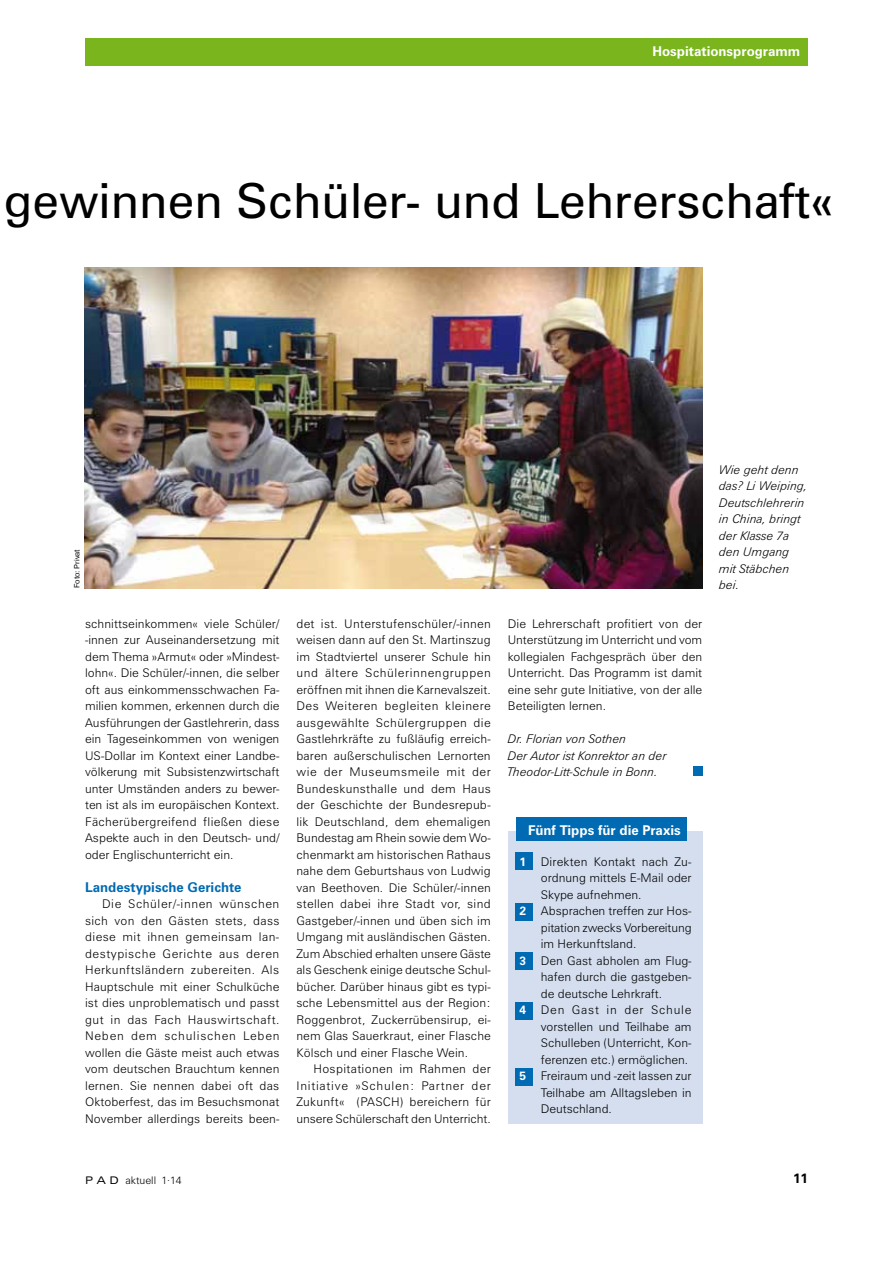
<style>
.page{position:relative;width:893px;height:1263px;background:#fff}
.page>*{position:absolute;margin:0;border:0;box-sizing:border-box;transform-origin:0 0}
.t1{font:48.45px "Zurich BT";color:#000}
.t2{font:700 13.5px "Zurich BT";color:#fff}
.t3{font:700 13.5px "Zurich BT";color:#006ab3}
.t4{font:700 13.5px "Zurich BT";color:#000}
.t5{font:300 12px/16.5px "Zurich BT";color:#000;text-align:justify}
.t6{font:italic 300 12px/16.5px "Zurich BT";color:#000}
.t7{font:300 12px "Zurich BT";letter-spacing:.065em;color:#000}
.t8{font:300 10.5px "Zurich BT";color:#000}
.t9{font:7.5px "Pragmatica";color:#000}
.s1{font-weight:700;color:#fff}
.s2{font-weight:400;font-stretch:expanded}
</style>
<div class="page">
<div style="left:85px;top:38px;width:723px;height:28px;background:#7ab51d"></div>
<img style="left:84px;top:268px;width:618px;height:321px">
<div style="left:693px;top:766px;width:10px;height:10px;background:#006ab3"></div>
<div style="left:508px;top:831px;width:194px;height:293px;background:#d4deef"></div>
<div style="left:516px;top:817px;width:170px;height:24px;background:#006ab3"></div>
<div style="left:516px;top:852px;width:17px;height:17px;background:#006ab3"></div>
<div style="left:516px;top:903px;width:17px;height:17px;background:#006ab3"></div>
<div style="left:516px;top:1002px;width:17px;height:17px;background:#006ab3"></div>
<div style="left:516px;top:1068px;width:17px;height:17px;background:#006ab3"></div>
<div style="left:516px;top:952px;width:17px;height:17px;background:#006ab3"></div>
<p class="t2" style="left:652px;top:43px;width:149px">Hospitationsprogramm</p>
<h1 class="t1" style="left:4px;top:171px;width:831px">gewinnen Schüler- und Lehrerschaft«</h1>
<p class="t9" style="left:72px;top:588px;width:40px;rotate:-90deg">Foto: Privat</p>
<p class="t5" style="left:85px;top:615px;width:196px">schnittseinkommen« viele Schüler/ -innen zur Auseinandersetzung mit dem Thema »Armut« oder »Mindest&shy;lohn«. Die Schüler/-innen, die selber oft aus einkommensschwachen Fa&shy;milien kommen, erkennen durch die Ausführungen der Gastlehrerin, dass ein Tageseinkommen von wenigen US-Dollar im Kontext einer Landbe&shy;völkerung mit Subsistenzwirtschaft unter U mständen anders zu bewer&shy;ten ist als im europäischen Kontext.<br>Fächerübergreifend fließen diese Aspekte auch in den Deutsch- und/ oder Englischunterricht ein.</p>
<p class="t3" style="left:85px;top:878px;width:158px">Landestypische Gerichte</p>
<p class="t5" style="left:85px;top:895px;width:196px;text-indent:17px">Die Schüler/-innen wünschen sich von den Gästen stets, dass diese mit ihnen gemeinsam lan&shy;destypische Gerichte aus deren Herkunftsländern zubereiten. Als Hauptschule mit einer Schulküche ist dies unproblematisch und passt gut in das Fach Hauswirtschaft.<br>Neben dem schulischen Leben wollen die Gäste meist auch etwas vom deutschen Brauchtum kennen lernen. Sie nennen dabei oft das Oktoberfest, das im Besuchsmonat November allerdings bereits been-</p>
<p class="t5" style="left:296px;top:615px;width:196px">det ist. U nterstufenschüler/-innen weisen dann auf den St. Martinszug im Stadtviertel unserer Schule hin und ältere Schülerinnengruppen eröffnen mit ihnen die Karnevalszeit.<br>Des Weiteren begleiten kleinere ausgewählte Schülergruppen die Gastlehrkräfte zu fußläufig erreich&shy;baren außerschulischen Lernorten wie der Museumsmeile mit der Bundeskunsthalle und dem Haus der Geschichte der Bundesrepub&shy;lik Deutschland, dem ehemaligen Bundestag am Rhein sowie dem Wo&shy;chenmarkt am historischen Rathaus nahe dem Geburtshaus von Ludwig van Beethoven. Die Schüler/-innen stellen dabei ihre Stadt vor, sind Gastgeber/-innen und üben sich im U mgang mit ausländischen Gästen.<br>Zum Abschied erhalten unsere Gäste als Geschenk einige deutsche Schul&shy;bücher. Darüber hinaus gibt es typi&shy;sche Lebensmittel aus der Region:<br>Roggenbrot, Zuckerrübensirup, ei&shy;nem Glas Sauerkraut, einer Flasche Kölsch und einer Flasche Wein.</p>
<p class="t5" style="left:296px;top:1060px;width:196px;text-indent:17px">Hospitationen im Rahmen der Initiative »Schulen: Partner der Zukunft« (PASCH) bereichern für unsere Schülerschaft den U nterricht.</p>
<p class="t5" style="left:508px;top:615px;width:196px">Die Lehrerschaft profitiert von der U nterstützung im U nterricht und vom kollegialen Fachgespräch über den U nterricht. Das Programm ist damit eine sehr gute Initiative, von der alle Beteiligten lernen.</p>
<p class="t6" style="left:508px;top:730px;width:160px">Dr. Florian von Sothen<br>Der Autor ist Konrektor an der<br>Theodor-Litt-Schule in Bonn.</p>
<p class="t6" style="left:719px;top:461px;width:90px">Wie geht denn das? Li Weiping,<br>Deutschlehrerin in China, bringt der Klasse 7a den Umgang mit Stäbchen bei.</p>
<p class="t2" style="left:528px;top:822px;width:154px">Fünf Tipps für die Praxis</p>
<p class="t5" style="left:520px;top:853px;width:174px"><span class="s1">1</span> Direkten Kontakt nach Zu-</p>
<p class="t5" style="left:541px;top:869px;width:152px">ordnung mittels E-Mail oder</p>
<p class="t5" style="left:541px;top:886px;width:102px">Skype aufnehmen.</p>
<p class="t5" style="left:520px;top:902px;width:174px"><span class="s1">2</span> Absprachen treffen zur Hos-</p>
<p class="t5" style="left:541px;top:919px;width:152px">pitation zwecks Vorbereitung</p>
<p class="t5" style="left:541px;top:935px;width:97px">im Herkunftsland.</p>
<p class="t5" style="left:520px;top:952px;width:174px"><span class="s1">3</span> Den Gast abholen am Flug-</p>
<p class="t5" style="left:541px;top:968px;width:152px">hafen durch die gastgeben-</p>
<p class="t5" style="left:541px;top:985px;width:123px">de deutsche Lehrkraft.</p>
<p class="t7" style="left:520px;top:1003px;width:173px"><span class="s1">4</span> Den Gast in der Schule</p>
<p class="t5" style="left:541px;top:1018px;width:152px">vorstellen und Teilhabe am</p>
<p class="t5" style="left:541px;top:1034px;width:152px">Schulleben (U nterricht, Kon-</p>
<p class="t5" style="left:541px;top:1051px;width:149px">ferenzen etc.) ermöglichen.</p>
<p class="t5" style="left:520px;top:1067px;width:174px"><span class="s1">5</span> Freiraum und -zeit lassen zur</p>
<p class="t5" style="left:541px;top:1084px;width:152px">Teilhabe am Alltagsleben in</p>
<p class="t5" style="left:541px;top:1100px;width:73px">Deutschland.</p>
<p class="t8" style="left:85px;top:1174px;width:98px"><span class="s2">P A D</span> aktuell 1.14</p>
<p class="t4" style="left:793px;top:1170px;width:16px">11</p>
</div>
